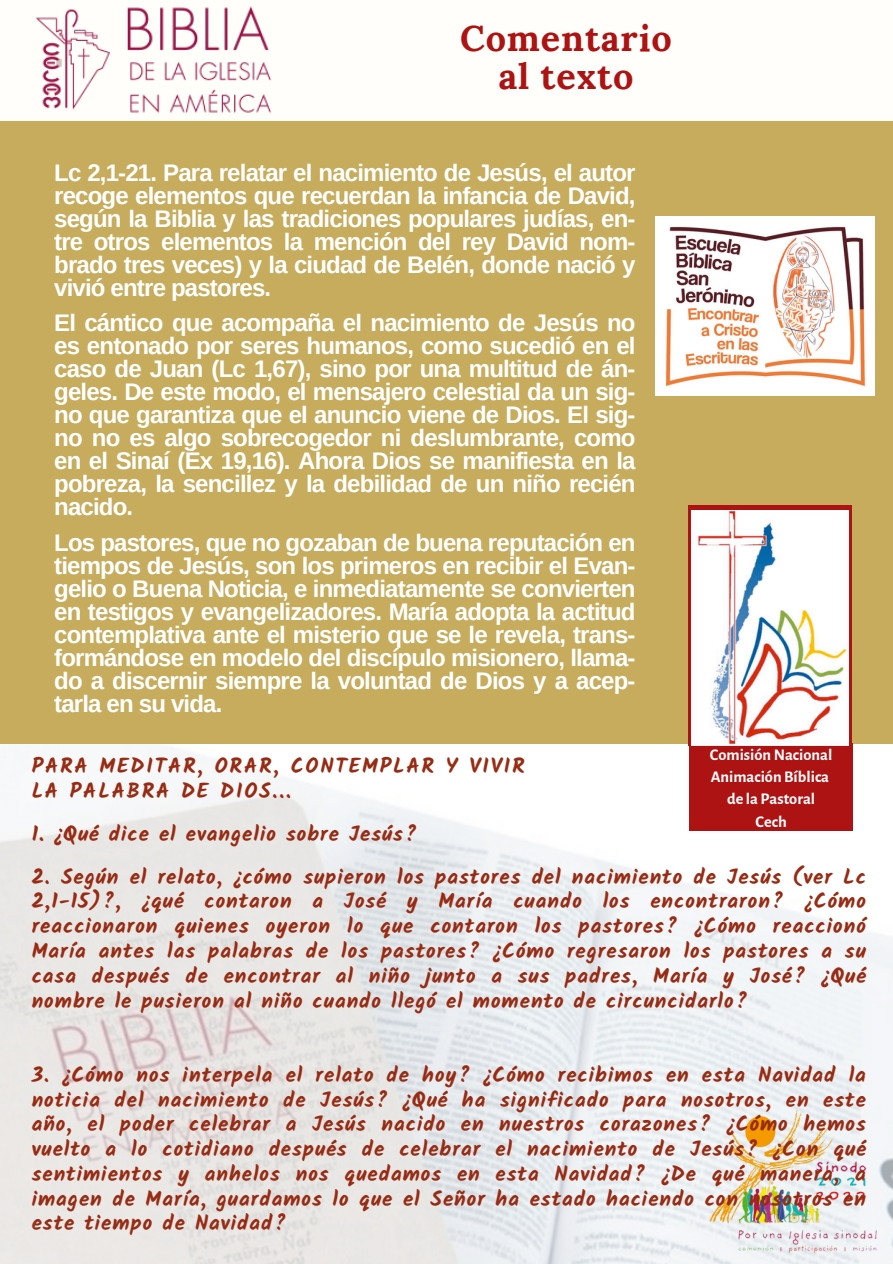
<style>
.page{position:relative;width:893px;height:1264px;background:#fff}
.page>*{position:absolute;margin:0;border:0;box-sizing:border-box;transform-origin:0 0}
.t1{font:700 36px "Lora";letter-spacing:.025em;color:#ad1313}
.t2{font:700 24px/23px "Arimo";letter-spacing:-.035em;color:#fff;text-align:justify}
.t3{font:700 21px/24.8px "Kalam";letter-spacing:.045em;color:#972b13;text-align:justify}
.t4{font:700 21px "Kalam";letter-spacing:.085em;color:#972b13}
.t5{font:700 16.35px "Alegreya Sans";color:#fff}
</style>
<div class="page">
<div style="left:0;top:0;width:892px;height:1263px;background:#fffefa"></div>
<img style="left:0;top:743px;width:892px;height:520px">
<div style="left:0;top:121px;width:892px;height:622px;background:#c6ac5c"></div>
<img style="left:36px;top:6px;width:236px;height:107px">
<img style="left:709px;top:1101px;width:183px;height:161px">
<div style="left:689px;top:743px;width:163px;height:87px;background:#ad1313"></div>
<div style="left:688px;top:505px;width:163px;height:241px;background:#ad1313"></div>
<img style="left:691px;top:510px;width:157px;height:235px">
<img style="left:655px;top:217px;width:219px;height:179px">
<p class="t1" style="left:460px;top:15px;width:213px">Comentario</p>
<p class="t1" style="left:498px;top:53px;width:137px">al texto</p>
<p class="t2" style="left:54px;top:161px;width:583px">Lc 2,1-21. Para relatar el nacimiento de Jesús, el autor recoge elementos que recuerdan la infancia de David, según la Biblia y las tradiciones populares judías, en&shy;tre otros elementos la mención del rey David nom&shy;brado tres veces) y la ciudad de Belén, donde nació y vivió entre pastores.</p>
<p class="t2" style="left:54px;top:311px;width:583px">El cántico que acompaña el nacimiento de Jesús no es entonado por seres humanos, como sucedió en el caso de Juan (Lc 1,67), sino por una multitud de án&shy;geles. De este modo, el mensajero celestial da un sig&shy;no que garantiza que el anuncio viene de Dios. El sig&shy;no no es algo sobrecogedor ni deslumbrante, como en el Sinaí (Éx 19,16). Ahora Dios se manifiesta en la pobreza, la sencillez y la debilidad de un niño recién nacido.</p>
<p class="t2" style="left:54px;top:530px;width:583px">Los pastores, que no gozaban de buena reputación en tiempos de Jesús, son los primeros en recibir el Evan&shy;gelio o Buena Noticia, e inmediatamente se convierten en testigos y evangelizadores. María adopta la actitud contemplativa ante el misterio que se le revela, trans&shy;formándose en modelo del discípulo misionero, llama&shy;do a discernir siempre la voluntad de Dios y a acep&shy;tarla en su vida.</p>
<p class="t5" style="left:710px;top:746px;width:124px">ComisiónNacional</p>
<p class="t5" style="left:710px;top:769px;width:120px">Animación Bíblica</p>
<p class="t5" style="left:727px;top:791px;width:89px">de la Pastoral</p>
<p class="t5" style="left:755px;top:813px;width:33px">Cech</p>
<p class="t4" style="left:32px;top:753px;width:494px">PARA MEDITAR, ORAR, CONTEMPLAR Y VIVIR</p>
<p class="t4" style="left:32px;top:778px;width:261px">LA PALABRA DE DIOS...</p>
<p class="t3" style="left:32px;top:821px;width:386px">1. ¿Qué dice el evangelio sobre Jesús?</p>
<p class="t3" style="left:32px;top:864px;width:835px">2. Según el relato, ¿cómo supieron los pastores del nacimiento de Jesús (ver Lc 2,1-15)?, ¿qué contaron a José y María cuando los encontraron? ¿Cómo reaccionaron quienes oyeron lo que contaron los pastores? ¿Cómo reaccionó María antes las palabras de los pastores? ¿Cómo regresaron los pastores a su casa después de encontrar al niño junto a sus padres, María y José? ¿Qué nombre le pusieron al niño cuando llegó el momento de circuncidarlo?</p>
<p class="t3" style="left:32px;top:1062px;width:835px">3. ¿Cómo nos interpela el relato de hoy? ¿Cómo recibimos en esta Navidad la noticia del nacimiento de Jesús? ¿Qué ha significado para nosotros, en este año, el poder celebrar a Jesús nacido en nuestros corazones? ¿Cómo hemos vuelto a lo cotidiano después de celebrar el nacimiento de Jesús? ¿Con qué sentimientos y anhelos nos quedamos en esta Navidad? ¿De qué manera, a imagen de María, guardamos lo que el Señor ha estado haciendo con nosotros en este tiempo de Navidad?</p>
</div>
